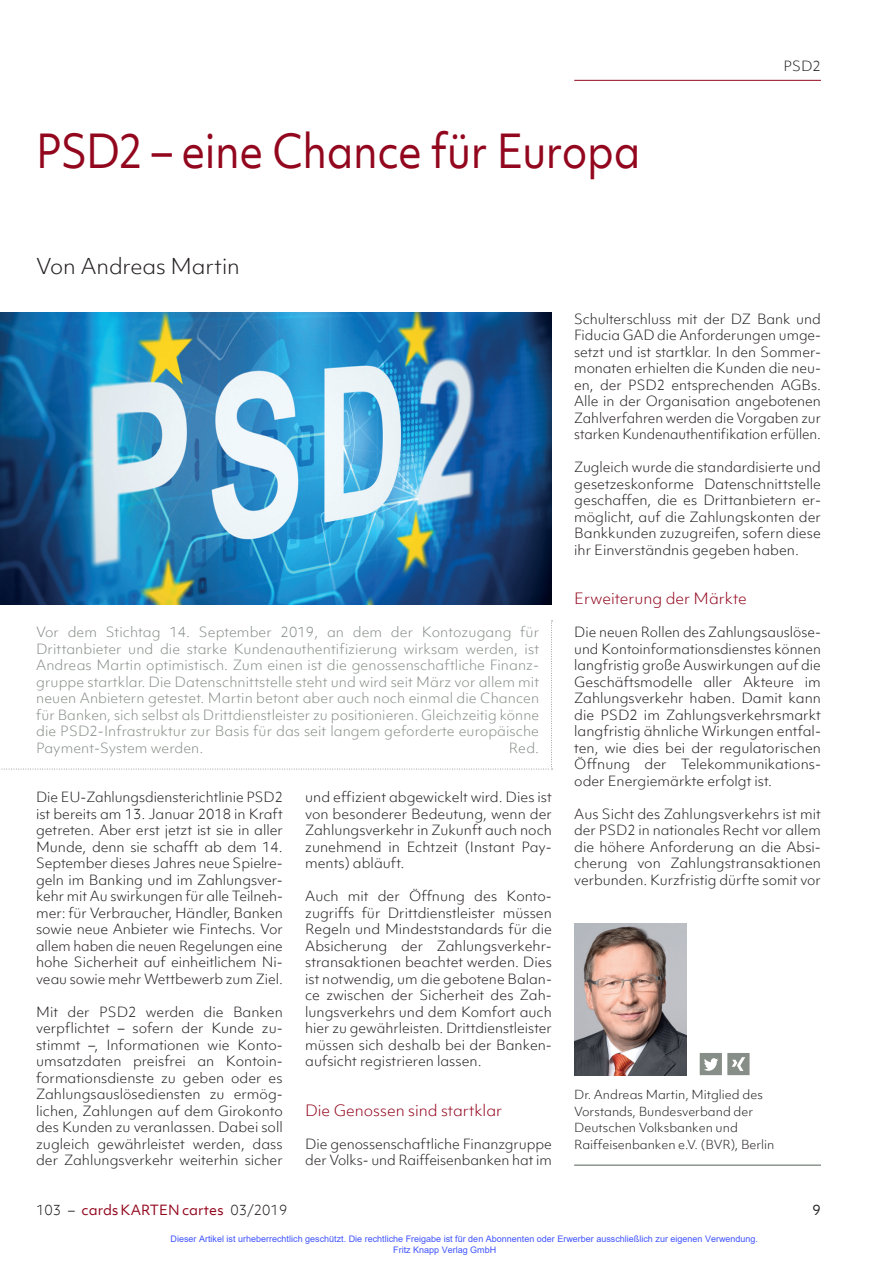
<style>
.page{position:relative;width:872px;height:1263px;background:#fff}
.page>*{position:absolute;margin:0;border:0;box-sizing:border-box;transform-origin:0 0}
.t1{font:45px "Objektiv Mk 1";letter-spacing:-.015em;color:#93071e;scale:.9 1}
.t2{font:300 21px "Objektiv Mk 1";letter-spacing:-.01em;color:#231f20}
.t3{font:300 15px "Objektiv Mk 1";color:#93071e}
.t4{font:300 13.5px/16.5px "Objektiv Mk 1";color:#231f20;text-align:justify}
.t5{font:300 13.5px/16.5px "Objektiv Mk 1";letter-spacing:.005em;color:#878e88;text-align:justify}
.t6{font:13.5px "Objektiv Mk 1";color:#93071e}
.t7{font:13.5px "Objektiv Mk 1";color:#231f20}
.t8{font:300 12px/16.5px "Objektiv Mk 1";color:#231f20}
.t9{font:9px/10.8px "Arial";color:#4054ff}
.s1{font-weight:300;color:#231f20}
</style>
<div class="page">
<hr style="left:574px;top:80px;width:247px;height:1px;background:#93071e">
<img style="left:0;top:313px;width:552px;height:291px">
<svg style="left:1px;top:621px;width:551px;height:149px"></svg>
<hr style="left:574px;top:1165px;width:247px;height:1px;background:#878e88">
<img style="left:574px;top:923px;width:112px;height:152px">
<svg style="left:699px;top:1053px;width:50px;height:22px"></svg>
<h1 class="t1" style="left:36px;top:120px;width:673px">PSD2 – eine Chance für Europa</h1>
<h2 class="t2" style="left:36px;top:252px;width:205px">Von Andreas Martin</h2>
<p class="t4" style="left:783px;top:58px;width:39px">PSD2</p>
<p class="t5" style="left:36px;top:624px;width:504px">Vor dem Stichtag 14. September 2019, an dem der Kontozugang für Dritt-anbieter und die starke Kundenauthentifizierung wirksam werden, ist Andreas Martin optimistisch. Zum einen ist die genossenschaftliche Finanz&shy;gruppe startklar. Die Datenschnittstelle steht und wird seit März vor allem mit neuen Anbietern getestet. Martin betont aber auch noch einmal die Chancen für Banken, sich selbst als Drittdienstleister zu positionieren. Gleichzeitig könne die PSD2-Infrastruktur zur Basis für das seit langem geforderte europäische Payment-System werden.</p>
<p class="t5" style="left:509px;top:739px;width:32px">Red.</p>
<p class="t4" style="left:36px;top:789px;width:248px">Die EU-Zahlungsdiensterichtlinie PSD2 ist bereits am 13. Januar 2018 in Kraft getreten. Aber erst jetzt ist sie in aller Munde, denn sie schafft ab dem 14.<br>September dieses Jahres neue Spielre&shy;geln im Banking und im Zahlungsver&shy;kehr mit Au swirkungen für alle Teilneh&shy;mer: für Verbraucher, Händler, Banken sowie neue Anbieter wie Fintechs. Vor allem haben die neuen Regelungen eine hohe Sicherheit auf einheitlichem Ni&shy;veau sowie mehr Wettbewerb zum Ziel.</p>
<p class="t4" style="left:36px;top:1003px;width:248px;text-align:left">Mit der PSD2 werden die Banken -verpflichtet – sofern der Kunde zu&shy;stimmt –, Informationen wie Konto&shy;umsatzdaten preisfrei an Kontoin&shy;formationsdienste zu geben oder es Zahlungsauslösediensten zu ermög&shy;lichen, Zahlungen auf dem Girokonto des Kunden zu veranlassen. Dabei soll zugleich gewährleistet werden, dass der Zahlungsverkehr weiterhin sicher</p>
<p class="t4" style="left:305px;top:789px;width:248px">und effizient abgewickelt wird. Dies ist von besonderer Bedeutung, wenn der Zahlungsverkehr in Zukunft auch noch zunehmend in Echtzeit (Instant Pay&shy;ments) abläuft.</p>
<p class="t4" style="left:305px;top:888px;width:248px;text-align:left">Auch mit der Öffnung des Konto&shy;zugriffs für Drittdienstleister müssen Regeln und Mindeststandards für die Absicherung der Zahlungsverkehr&shy;stransaktionen beachtet werden. Dies ist notwendig, um die gebotene Balan&shy;ce zwischen der Sicherheit des Zah&shy;lungsverkehrs und dem Komfort auch hier zu gewährleisten. Drittdienstleister müssen sich deshalb bei der Banken&shy;aufsicht registrieren lassen.</p>
<p class="t3" style="left:305px;top:1100px;width:198px">Die Genossen sind startklar</p>
<p class="t4" style="left:305px;top:1135px;width:248px">Die genossenschaftliche Finanzgruppe der Volks- und Raiffeisenbanken hat im</p>
<p class="t4" style="left:574px;top:310px;width:248px">Schulterschluss mit der DZ Bank und Fiducia GAD die Anforderungen umge&shy;setzt und ist startklar. In den Sommer&shy;monaten erhielten die Kunden die neu&shy;en, der PSD2 entsprechenden AGBs.<br>Alle in der Organisation angebotenen Zahlverfahren werden die Vorgaben zur starken Kundenauthentifikation erfüllen.</p>
<p class="t4" style="left:574px;top:459px;width:248px">Zugleich wurde die standardisierte und gesetzeskonforme Datenschnittstelle geschaffen, die es Drittanbietern er&shy;möglicht, auf die Zahlungskonten der Bankkunden zuzugreifen, sofern diese ihr Einverständnis gegeben haben.</p>
<p class="t3" style="left:574px;top:588px;width:174px">Erweiterung der Märkte</p>
<p class="t4" style="left:574px;top:624px;width:248px">Die neuen Rollen des Zahlungsauslöse&shy;und Kontoinformationsdienstes können langfristig große Auswirkungen auf die Geschäftsmodelle aller Akteure im Zahlungsverkehr haben. Damit kann die PSD2 im Zahlungsverkehrsmarkt langfristig ähnliche Wirkungen entfal&shy;ten, wie dies bei der regulatorischen Öffnung der Telekommunikations&shy;oder Energiemärkte erfolgt ist.</p>
<p class="t4" style="left:574px;top:805px;width:248px">Aus Sicht des Zahlungsverkehrs ist mit der PSD2 in nationales Recht vor allem die höhere Anforderung an die Absi&shy;cherung von Zahlungstransaktionen verbunden. Kurzfristig dürfte somit vor</p>
<p class="t8" style="left:574px;top:1086px;width:202px">Dr. Andreas Martin, Mitglied des<br>Vorstands, Bundesverband der<br>Deutschen Volksbanken und<br>Raiffeisenbanken e.V. (BVR), Berlin</p>
<p class="t6" style="left:36px;top:1200px;width:253px"><span class="s1">103 –</span> cards KARTEN cartes <span class="s1">03/2019</span></p>
<p class="t7" style="left:812px;top:1200px;width:10px">9</p>
<p class="t9" style="left:393px;top:1233px;width:366px;text-indent:-223px">Dieser Artikel ist urheberrechtlich geschützt. Die rechtliche Freigabe ist für den Abonnenten oder Erwerber ausschließlich zur eigenen Verwendung.<br>Fritz Knapp Verlag GmbH</p>
</div>
